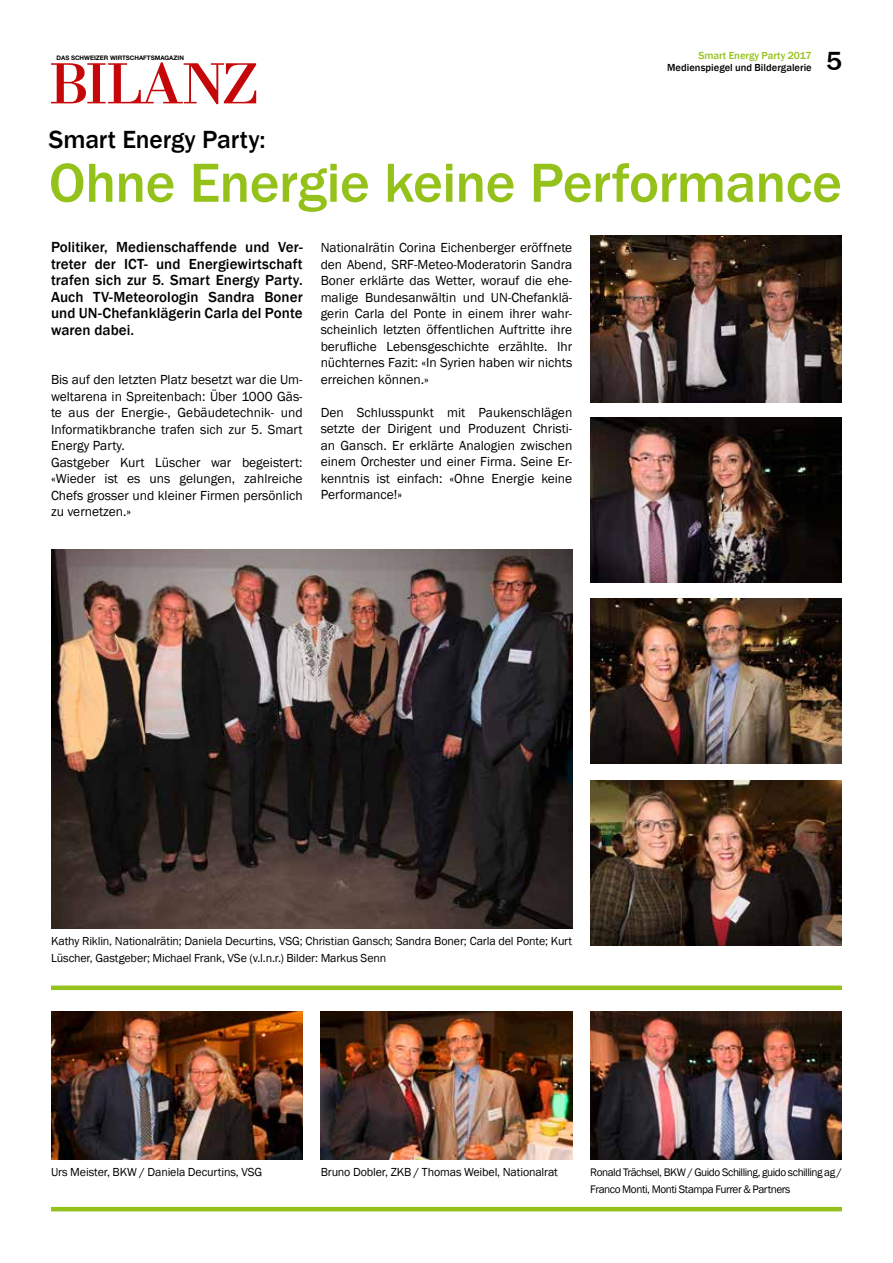
<style>
.page{position:relative;width:893px;height:1263px;background:#fff}
.page>*{position:absolute;margin:0;border:0;box-sizing:border-box;transform-origin:0 0}
.t1{font:500 57px "Franklin Gothic";letter-spacing:-.01em;color:#94c11a}
.t2{font:500 27px "Franklin Gothic";color:#000}
.t3{font:500 25.5px "Franklin Gothic";letter-spacing:-.005em;color:#000}
.t4{font:500 15px/16.5px "Franklin Gothic";letter-spacing:.005em;color:#000;text-align:justify}
.t5{font:13.5px/16.5px "Franklin Gothic";color:#000;text-align:justify}
.t6{font:12px/16.5px "Franklin Gothic";letter-spacing:-.01em;color:#000}
.t7{font:11.25px/16.5px "Franklin Gothic";letter-spacing:-.04em;color:#000}
.t8{font:500 10.5px "Franklin Gothic";letter-spacing:.005em;color:#000}
.t9{font:500 10.5px "Franklin Gothic";color:#94c11a}
.t10{font:700 6.15px "Helvetica Neue LT Std";color:#000}
</style>
<div class="page">
<img style="left:51px;top:549px;width:521px;height:380px">
<svg style="left:51px;top:62px;width:205px;height:42px"></svg>
<hr style="left:51px;top:1207px;width:791px;height:4px;background:#94c11a">
<div style="left:51px;top:985px;width:791px;height:5px;background:#94c11a"></div>
<img style="left:590px;top:1011px;width:252px;height:148px">
<img style="left:321px;top:1011px;width:251px;height:148px">
<img style="left:51px;top:1011px;width:252px;height:149px">
<img style="left:590px;top:780px;width:252px;height:165px">
<img style="left:590px;top:599px;width:252px;height:165px">
<img style="left:590px;top:236px;width:252px;height:166px">
<img style="left:590px;top:417px;width:252px;height:165px">
<p class="t10" style="left:57px;top:54px;width:129px">DAS SCHWEIZER WIRTSCHAFTSMAGAZIN</p>
<p class="t9" style="left:698px;top:49px;width:115px">Smart Energy Party 2017</p>
<p class="t8" style="left:667px;top:61px;width:146px">Medienspiegel und Bildergalerie</p>
<h2 class="t2" style="left:826px;top:44px;width:17px">5</h2>
<h3 class="t3" style="left:49px;top:123px;width:218px">Smart Energy Party:</h3>
<h1 class="t1" style="left:49px;top:147px;width:795px">Ohne Energie keine Performance</h1>
<p class="t4" style="left:51px;top:239px;width:253px">Politiker, Medienschaffende und Ver&shy;treter der ICT- und Energiewirtschaft trafen sich zur 5. Smart Energy Party.<br>Auch TV-Meteorologin Sandra Boner und UN-Chefanklägerin Carla del Ponte waren dabei.</p>
<p class="t5" style="left:51px;top:372px;width:253px;text-align:left">Bis auf den letzten Platz besetzt war die Um&shy;weltarena in Spreitenbach: Über 1000 Gäs&shy;te aus der Energie-, Gebäudetechnik- und Informatikbranche trafen sich zur 5. Smart Energy Party.<br>Gastgeber Kurt Lüscher war begeistert: «Wieder ist es uns gelungen, zahlreiche Chefs grosser und kleiner Firmen persönlich zu vernetzen.»</p>
<p class="t5" style="left:321px;top:240px;width:253px">Nationalrätin Corina Eichenberger eröffnete den Abend, SRF-Meteo-Moderatorin Sandra Boner erklärte das Wetter, worauf die ehe&shy;malige Bundesanwältin und UN-Chefanklä&shy;gerin Carla del Ponte in einem ihrer wahr&shy;scheinlich letzten öffentlichen Auftritte ihre berufliche Lebensgeschichte erzählte. Ihr nüchternes Fazit: «In Syrien haben wir nichts erreichen können.»</p>
<p class="t5" style="left:321px;top:404px;width:253px">Den Schlusspunkt mit Paukenschlägen setzte der Dirigent und Produzent Christi&shy;an Gansch. Er erklärte Analogien zwischen einem Orchester und einer Firma. Seine Er&shy;kenntnis ist einfach: «Ohne Energie keine Performance!»</p>
<p class="t6" style="left:51px;top:933px;width:523px">Kathy Riklin, Nationalrätin; Daniela Decurtins, VSG; Christian Gansch; Sandra Boner; Carla del Ponte; Kurt<br>Lüscher, Gastgeber; Michael Frank, VSe (v.l.n.r.) Bilder: Markus Senn</p>
<p class="t6" style="left:51px;top:1164px;width:213px">Urs Meister, BKW / Daniela Decurtins, VSG</p>
<p class="t6" style="left:321px;top:1164px;width:239px">Bruno Dobler, ZKB / Thomas Weibel, Nationalrat</p>
<p class="t7" style="left:590px;top:1164px;width:253px">Ronald Trächsel, BKW / Guido Schilling, guido schilling ag /<br>Franco Monti, Monti Stampa Furrer &amp; Partners</p>
</div>
